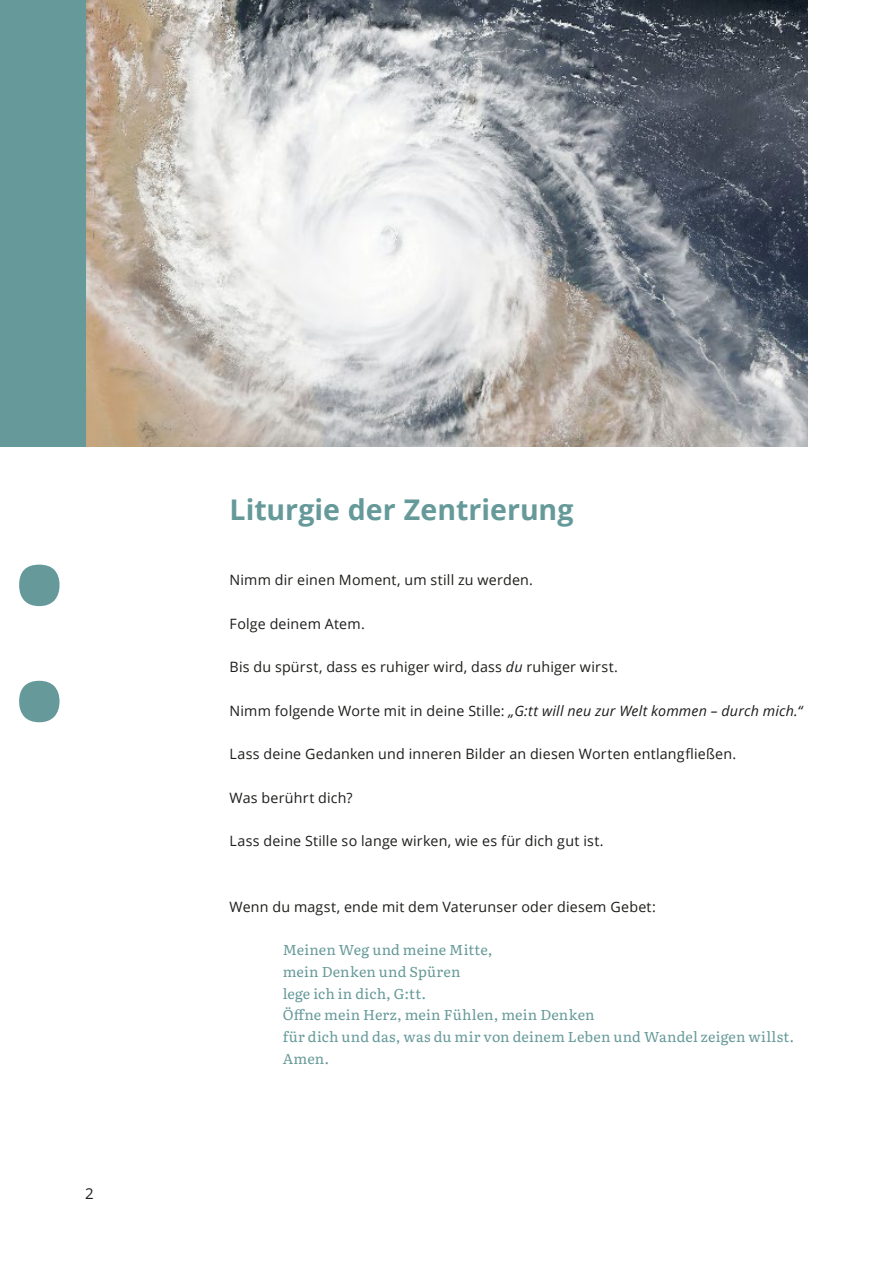
<style>
.page{position:relative;width:893px;height:1263px;background:#fff}
.page>*{position:absolute;margin:0;border:0;box-sizing:border-box;transform-origin:0 0}
.t1{font:700 28.5px "Open Sans";color:#699}
.t2{font:15px "Open Sans";color:#1d1d1b}
.t3{font:14.25px "Open Sans";letter-spacing:.015em;color:#1d1d1b}
.t4{font:14.25px/21.8px "Literata";letter-spacing:.015em;color:#699}
.t5{font:italic 14.25px "Open Sans";letter-spacing:.01em;color:#1d1d1b}
.s1{font-style:italic}
.s2{font-style:normal}
</style>
<div class="page">
<img style="left:85px;top:0;width:723px;height:446px">
<div style="left:0;top:0;width:85px;height:446px;background:#699"></div>
<svg style="left:19px;top:565px;width:41px;height:157px"></svg>
<p class="t2" style="left:85px;top:1183px;width:10px">2</p>
<h1 class="t1" style="left:230px;top:490px;width:345px">Liturgie der Zentrierung</h1>
<p class="t3" style="left:230px;top:570px;width:305px">Nimm dir einen Moment, um still zu werden.</p>
<p class="t3" style="left:230px;top:614px;width:137px">Folge deinem Atem.</p>
<p class="t3" style="left:230px;top:657px;width:390px">Bis du spürst, dass es ruhiger wird, dass <span class="s1">du</span> ruhiger wirst.</p>
<p class="t5" style="left:230px;top:701px;width:574px"><span class="s2">Nimm folgende Worte mit in deine Stille:</span> „G:tt will neu zur Welt kommen – durch mich.“</p>
<p class="t3" style="left:230px;top:744px;width:508px">Lass deine Gedanken und inneren Bilder an diesen Worten entlangfließen.</p>
<p class="t3" style="left:230px;top:788px;width:124px">Was berührt dich?</p>
<p class="t3" style="left:230px;top:831px;width:375px">Lass deine Stille so lange wirken, wie es für dich gut ist.</p>
<p class="t3" style="left:230px;top:897px;width:428px">Wenn du magst, ende mit dem Vaterunser oder diesem Gebet:</p>
<p class="t4" style="left:283px;top:938px;width:513px">Meinen Weg und meine Mitte,<br>mein Denken und Spüren<br>lege ich in dich, G:tt.<br>Öffne mein Herz, mein Fühlen, mein Denken<br>für dich und das, was du mir von deinem Leben und Wandel zeigen willst.<br>Amen.</p>
</div>
